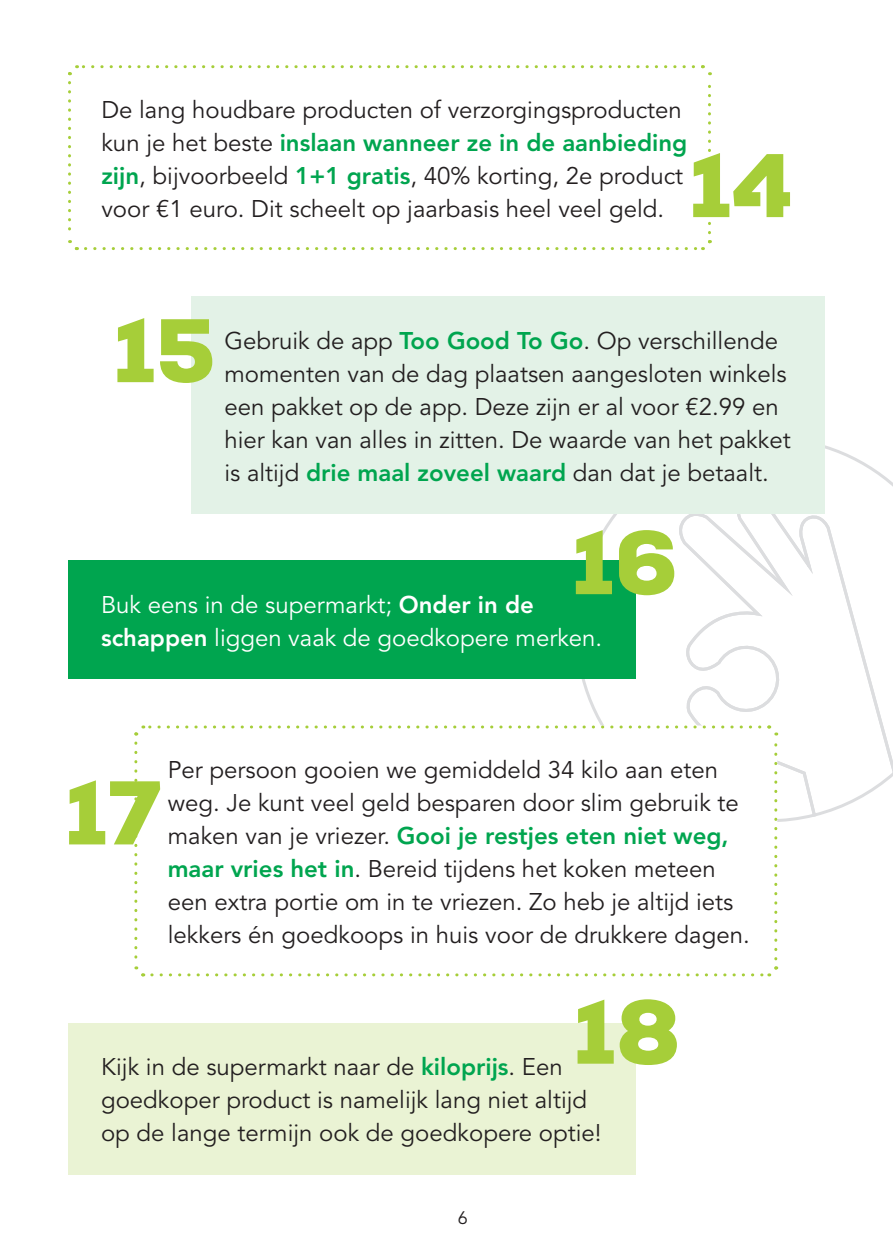
<style>
.page{position:relative;width:893px;height:1259px;background:#fff}
.page>*{position:absolute;margin:0;border:0;box-sizing:border-box;transform-origin:0 0}
.t1{font:90px "CSU Heading";color:#a6ce39}
.t2{font:24px/33px "Avenir LT Std";color:#231f20}
.t3{font:24px/33px "Avenir LT Std";color:#fff}
.t4{font:18px "Avenir LT Std";color:#231f20}
.s1{font-weight:800;color:#00a54f}
.s2{font-weight:800}
</style>
<div class="page">
<svg style="left:582px;top:445px;width:311px;height:377px"></svg>
<svg style="left:671px;top:492px;width:222px;height:326px"></svg>
<svg style="left:68px;top:65px;width:644px;height:186px"></svg>
<div style="left:134px;top:725px;width:643px;height:251px;background:#fff;border-radius:9px"></div>
<svg style="left:134px;top:743px;width:12px;height:234px"></svg>
<svg style="left:152px;top:966px;width:627px;height:11px"></svg>
<svg style="left:766px;top:724px;width:12px;height:235px"></svg>
<svg style="left:134px;top:725px;width:626px;height:11px"></svg>
<div style="left:191px;top:296px;width:634px;height:218px;background:#e3f2e7"></div>
<div style="left:68px;top:1022px;width:567px;height:152px;background:#eaf3d4"></div>
<div style="left:68px;top:560px;width:567px;height:119px;background:#00a54f"></div>
<p class="t2" style="left:101px;top:94px;width:587px">De lang houdbare producten of verzorgingsproducten kun je het beste <span class="s1">inslaan wanneer ze in de aanbieding zijn</span>, bijvoorbeeld <span class="s1">1+1 gratis</span>, 40% korting, 2e product voor €1 euro. Dit scheelt op jaarbasis heel veel geld.</p>
<h1 class="t1" style="left:689px;top:128px;width:106px">14</h1>
<h1 class="t1" style="left:113px;top:293px;width:104px">15</h1>
<p class="t2" style="left:224px;top:325px;width:568px">Gebruik de app <span class="s1">Too Good To Go</span>. Op verschillende momenten van de dag plaatsen aangesloten winkels een pakket op de app. Deze zijn er al voor €2.99 en hier kan van alles in zitten. De waarde van het pakket is altijd <span class="s1">drie maal zoveel waard</span> dan dat je betaalt.</p>
<h1 class="t1" style="left:571px;top:505px;width:108px">16</h1>
<p class="t3" style="left:101px;top:589px;width:503px">Buk eens in de supermarkt; <span class="s2">Onder in de schappen</span> liggen vaak de goedkopere merken.</p>
<p class="t2" style="left:168px;top:754px;width:583px">Per persoon gooien we gemiddeld 34 kilo aan eten weg. Je kunt veel geld besparen door slim gebruik te maken van je vriezer. <span class="s1">Gooi je restjes eten niet weg, maar vries het in</span>. Bereid tijdens het koken meteen een extra portie om in te vriezen. Zo heb je altijd iets lekkers én goedkoops in huis voor de drukkere dagen.</p>
<h1 class="t1" style="left:65px;top:755px;width:98px">17</h1>
<h1 class="t1" style="left:573px;top:974px;width:109px">18</h1>
<p class="t2" style="left:101px;top:1051px;width:502px">Kijk in de supermarkt naar de <span class="s1">kiloprijs</span>. Een goedkoper product is namelijk lang niet altijd op de lange termijn ook de goedkopere optie!</p>
<p class="t4" style="left:458px;top:1207px;width:12px">6</p>
</div>
